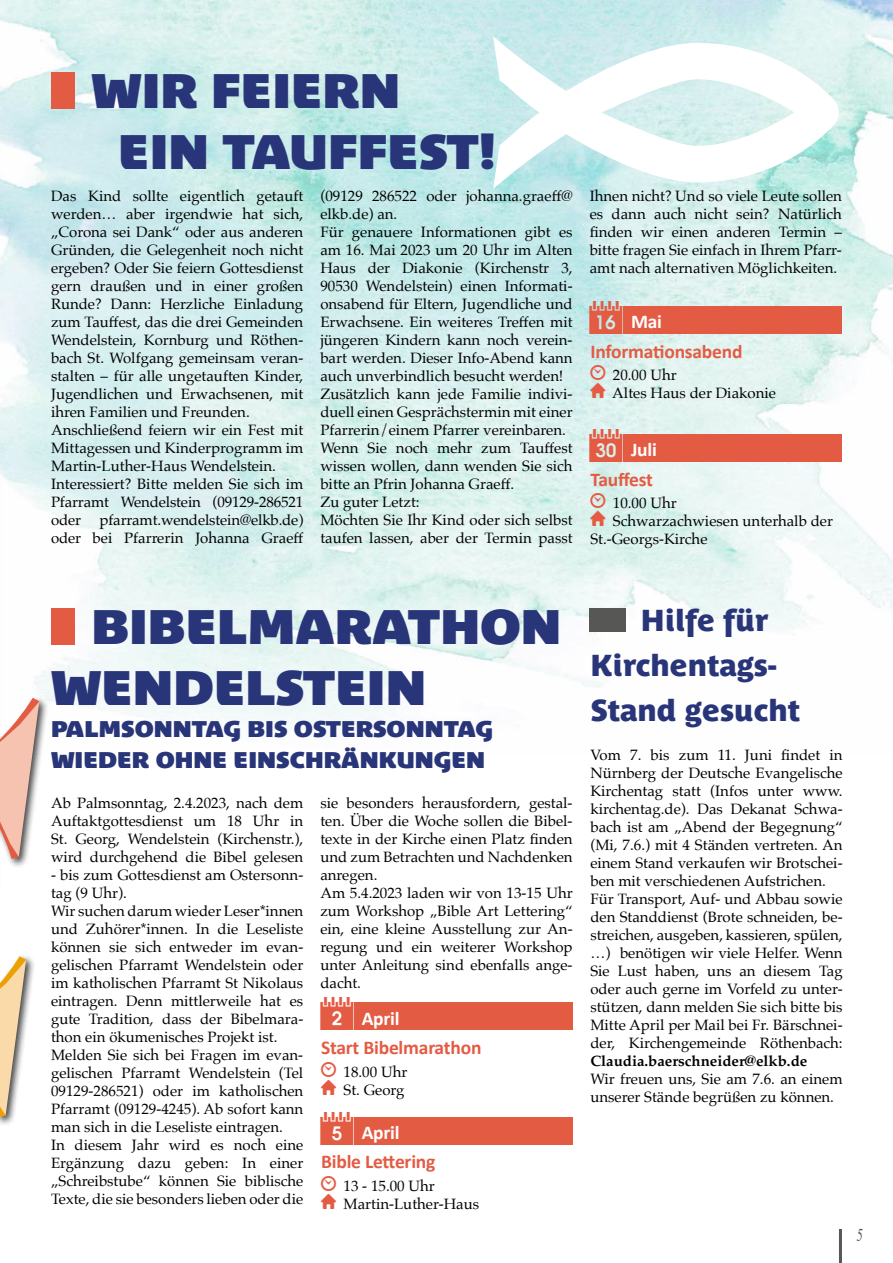
<style>
.page{position:relative;width:893px;height:1263px;background:#fff}
.page>*{position:absolute;margin:0;border:0;box-sizing:border-box;transform-origin:0 0}
.t1{font:700 48px/61.5px "Parisine Plus Std Sombre";color:#293579}
.t2{font:30px/45px "Parisine Plus Std Sombre";color:#293579}
.t3{font:700 22.5px/31.5px "Parisine Plus Std Sombre";color:#293579}
.t4{font:700 19.5px "Calibri";letter-spacing:-.01em;color:#e45b44}
.t5{font:700 19.5px "Calibri";letter-spacing:-.01em;color:#fff}
.t6{font:italic 18px "Times";color:#575756;scale:.67 1}
.t7{font:15px/18px "Palatino";color:#000}
.t8{font:700 15px "Palatino";color:#000}
.s1{font-family:"Web Hosting Hub Glyphs";color:#e45b44}
</style>
<div class="page">
<img style="left:0;top:0;width:893px;height:726px">
<hr style="left:839px;top:1229px;width:3px;height:34px;background:#575756">
<svg style="left:493px;top:36px;width:347px;height:153px"></svg>
<div style="left:0;top:641px;width:49px;height:227px;background:#000;opacity:.75"></div>
<svg style="left:0;top:607px;width:44px;height:517px"></svg>
<div style="left:51px;top:72px;width:23px;height:36px;background:#e45b44"></div>
<div style="left:51px;top:608px;width:23px;height:36px;background:#e45b44"></div>
<div style="left:590px;top:608px;width:36px;height:24px;background:#575756"></div>
<div style="left:624px;top:434px;width:218px;height:28px;background:#e45b44"></div>
<div style="left:624px;top:306px;width:218px;height:28px;background:#e45b44"></div>
<div style="left:354px;top:1002px;width:219px;height:28px;background:#e45b44"></div>
<div style="left:354px;top:1117px;width:219px;height:27px;background:#e45b44"></div>
<svg style="left:590px;top:493px;width:15px;height:15px"></svg>
<svg style="left:590px;top:365px;width:15px;height:15px"></svg>
<svg style="left:590px;top:429px;width:33px;height:33px"></svg>
<svg style="left:590px;top:301px;width:33px;height:33px"></svg>
<h1 class="t1" style="left:118px;top:59px;width:379px;text-indent:-27px">WIR FEIERN<br>EIN TAUFFEST!</h1>
<p class="t7" style="left:320px;top:187px;width:254px">(09129 286522 oder johanna.graeff@ elkb.de) an.<br>Für genauere Informationen gibt es am 16. Mai 2023 um 20 Uhr im Alten Haus der Diakonie (Kirchenstr 3, 90530 Wendelstein) einen Informati&shy;onsabend für Eltern, Jugendliche und Erwachsene. Ein weiteres Treffen mit jüngeren Kindern kann noch verein&shy;bart werden. Dieser Info-Abend kann auch unverbindlich besucht werden!<br>Zusätzlich kann jede Familie indivi&shy;duell einen Gesprächstermin mit einer Pfarrerin/einem Pfarrer vereinbaren.<br>Wenn Sie noch mehr zum Tauffest wissen wollen, dann wenden Sie sich bitte an Pfrin Johanna Graeff.<br>Zu guter Letzt:<br>Möchten Sie Ihr Kind oder sich selbst taufen lassen, aber der Termin passt</p>
<p class="t7" style="left:590px;top:187px;width:254px;text-align:justify">Ihnen nicht? Und so viele Leute sollen es dann auch nicht sein? Natürlich finden wir einen anderen Termin – bitte fragen Sie einfach in Ihrem Pfarr&shy;amt nach alternativen Möglichkeiten.</p>
<p class="t7" style="left:51px;top:187px;width:254px">Das Kind sollte eigentlich getauft werden… aber irgendwie hat sich, „Corona sei Dank“ oder aus anderen Gründen, die Gelegenheit noch nicht ergeben? Oder Sie feiern Gottesdienst gern draußen und in einer großen Runde? Dann: Herzliche Einladung zum Tauffest, das die drei Gemeinden Wendelstein, Kornburg und Röthen&shy;bach St. Wolfgang gemeinsam veran&shy;stalten – für alle ungetauften Kinder, Jugendlichen und Erwachsenen, mit ihren Familien und Freunden.<br>Anschließend feiern wir ein Fest mit Mittagessen und Kinderprogramm im Martin-Luther-Haus Wendelstein.<br>Interessiert? Bitte melden Sie sich im Pfarramt Wendelstein (09129-286521 oder pfarramt.wendelstein@elkb.de) oder bei Pfarrerin Johanna Graeff</p>
<h3 class="t5" style="left:631px;top:308px;width:33px">Mai</h3>
<h3 class="t4" style="left:590px;top:337px;width:154px">Informationsabend</h3>
<p class="t7" style="left:590px;top:366px;width:187px;text-indent:22px">20.00 Uhr<br><span class="s1">↸</span> Altes Haus der Diakonie</p>
<h3 class="t5" style="left:631px;top:436px;width:27px">Juli</h3>
<h3 class="t4" style="left:590px;top:466px;width:64px">Tauffest</h3>
<p class="t7" style="left:590px;top:494px;width:244px;text-indent:22px">10.00 Uhr<br><span class="s1">↸</span> Schwarzachwiesen unterhalb der<br>St.-Georgs-Kirche</p>
<h1 class="t1" style="left:51px;top:595px;width:512px;text-indent:40px">BIBELMARATHON<br>WENDELSTEIN</h1>
<h3 class="t3" style="left:51px;top:713px;width:444px">PALMSONNTAG BIS OSTERSONNTAG<br>WIEDER OHNE EINSCHRÄNKUNGEN</h3>
<p class="t7" style="left:320px;top:794px;width:254px">sie besonders herausfordern, gestal&shy;ten. Über die Woche sollen die Bibel&shy;texte in der Kirche einen Platz finden und zum Betrachten und Nachdenken anregen.<br>Am 5.4.2023 laden wir von 13-15 Uhr zum Workshop „Bible Art Lettering“ ein, eine kleine Ausstellung zur An&shy;regung und ein weiterer Workshop unter Anleitung sind ebenfalls ange&shy;dacht.</p>
<p class="t7" style="left:51px;top:794px;width:254px;text-align:justify">Ab Palmsonntag, 2.4.2023, nach dem Auftaktgottesdienst um 18 Uhr in St. Georg, Wendelstein (Kirchenstr.), wird durchgehend die Bibel gelesen</p>
<p class="t7" style="left:51px;top:866px;width:254px">- bis zum Gottesdienst am Ostersonn&shy;tag (9 Uhr).<br>Wir suchen darum wieder Leser*innen und Zuhörer*innen. In die Leseliste können sie sich entweder im evan&shy;gelischen Pfarramt Wendelstein oder im katholischen Pfarramt St Nikolaus eintragen. Denn mittlerweile hat es gute Tradition, dass der Bibelmara&shy;thon ein ökumenisches Projekt ist.<br>Melden Sie sich bei Fragen im evan&shy;gelischen Pfarramt Wendelstein (Tel 09129-286521) oder im katholischen Pfarramt (09129-4245). Ab sofort kann man sich in die Leseliste eintragen.<br>In diesem Jahr wird es noch eine Ergänzung dazu geben: In einer „Schreibstube“ können Sie biblische Texte, die sie besonders lieben oder die</p>
<h3 class="t5" style="left:362px;top:1004px;width:40px">April</h3>
<h3 class="t4" style="left:321px;top:1034px;width:162px">Start Bibelmarathon</h3>
<p class="t7" style="left:321px;top:1062px;width:88px;text-align:right">18.00 Uhr<br><span class="s1">↸</span> St. Georg</p>
<h3 class="t5" style="left:362px;top:1119px;width:40px">April</h3>
<h3 class="t4" style="left:321px;top:1148px;width:116px">Bible Lettering</h3>
<p class="t7" style="left:321px;top:1177px;width:160px;text-indent:22px">13 - 15.00 Uhr<br><span class="s1">↸</span> Martin-Luther-Haus</p>
<h2 class="t2" style="left:590px;top:597px;width:211px;text-indent:50px">Hilfe für<br>Kirchentags-<br>Stand gesucht</h2>
<p class="t7" style="left:590px;top:746px;width:254px">Vom 7. bis zum 11. Juni findet in Nürnberg der Deutsche Evangelische Kirchentag statt (Infos unter www. kirchentag.de). Das Dekanat Schwa&shy;bach ist am „Abend der Begegnung“ (Mi, 7.6.) mit 4 Ständen vertreten. An einem Stand verkaufen wir Brotschei&shy;ben mit verschiedenen Aufstrichen.<br>Für Transport, Auf- und Abbau sowie den Standdienst (Brote schneiden, be&shy;streichen, ausgeben, kassieren, spülen, …) benötigen wir viele Helfer. Wenn Sie Lust haben, uns an diesem Tag oder auch gerne im Vorfeld zu unter&shy;stützen, dann melden Sie sich bitte bis Mitte April per Mail bei Fr. Bärschnei&shy;der, Kirchengemeinde Röthenbach:</p>
<p class="t8" style="left:590px;top:1048px;width:218px">Claudia.baerschneider@elkb.de</p>
<p class="t7" style="left:590px;top:1070px;width:254px">Wir freuen uns, Sie am 7.6. an einem unserer Stände begrüßen zu können.</p>
<p class="t6" style="left:857px;top:1219px;width:10px">5</p>
</div>
